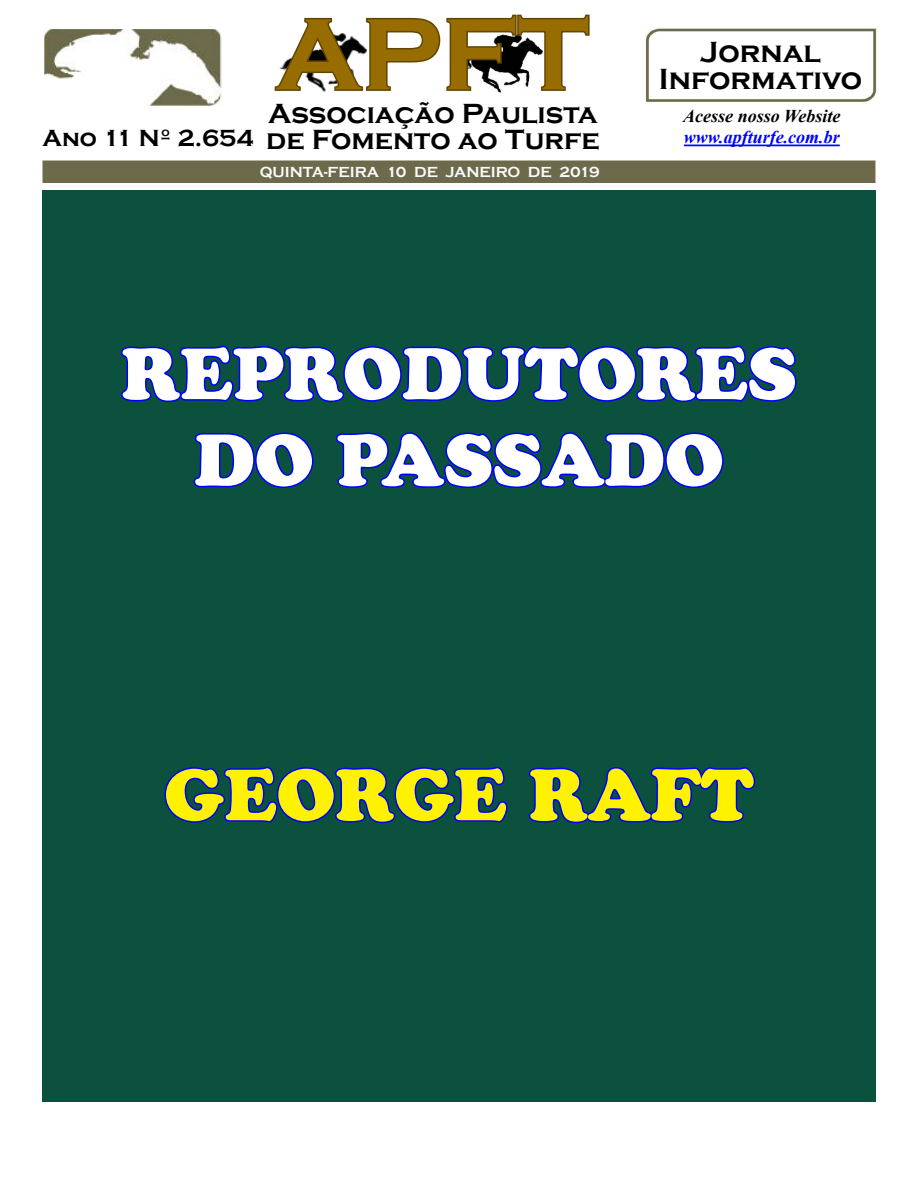
<style>
.page{position:relative;width:918px;height:1188px;background:#fff}
.page>*{position:absolute;margin:0;border:0;box-sizing:border-box;transform-origin:0 0}
.t1{font:700 105px "Copperplate Gothic";color:#976c01}
.t2{font:72px/86.4px "Cooper Black Std";color:#fff;text-align:center}
.t3{font:72px "Cooper Black Std";color:#fff200}
.t4{font:700 30px/27px "Copperplate Gothic";color:#000;text-align:center}
.t5{font:700 28.5px "Copperplate Gothic";color:#000}
.t6{font:italic 700 18px "Times New Roman";color:#00f}
.t7{font:italic 700 18px "Times New Roman";color:#000}
.t8{font:700 15px "Copperplate Gothic";color:#fafafa}
.s1{font-size:24px}
</style>
<div class="page">
<div style="left:43px;top:190px;width:833px;height:911px;background:#0c503e"></div>
<svg style="left:274px;top:14px;width:316px;height:78px"></svg>
<img style="left:46px;top:31px;width:173px;height:76px">
<div style="left:43px;top:28px;width:179px;height:84px;border:2px solid #fff"></div>
<div style="left:43px;top:161px;width:832px;height:22px;background:#6c6a4a"></div>
<img style="left:645px;top:28px;width:232px;height:75px">
<hr style="left:684px;top:145px;width:156px;height:1px;background:#00f">
<svg style="left:121px;top:345px;width:676px;height:143px"></svg>
<svg style="left:164px;top:766px;width:344px;height:58px"></svg>
<svg style="left:528px;top:767px;width:228px;height:57px"></svg>
<h1 class="t1" style="left:276px;top:-4px;width:314px">APFT</h1>
<p class="t5" style="left:43px;top:124px;width:559px"><span class="s1">Ano 11 Nº 2.654</span> de Fomento ao Turfe</p>
<p class="t8" style="left:260px;top:164px;width:342px">QUINTA-FEIRA 10 DE JANEIRO DE 2019</p>
<p class="t5" style="left:268px;top:98px;width:331px">Associação Paulista</p>
<p class="t4" style="left:659px;top:39px;width:205px">Jornal<br>Informativo</p>
<p class="t7" style="left:683px;top:103px;width:159px">Acesse nosso Website</p>
<p class="t6" style="left:684px;top:125px;width:157px">www.apfturfe.com.br</p>
<h2 class="t2" style="left:122px;top:331px;width:677px">REPRODUTORES<br>DO PASSADO</h2>
<h2 class="t3" style="left:164px;top:752px;width:591px">GEORGE RAFT</h2>
</div>
